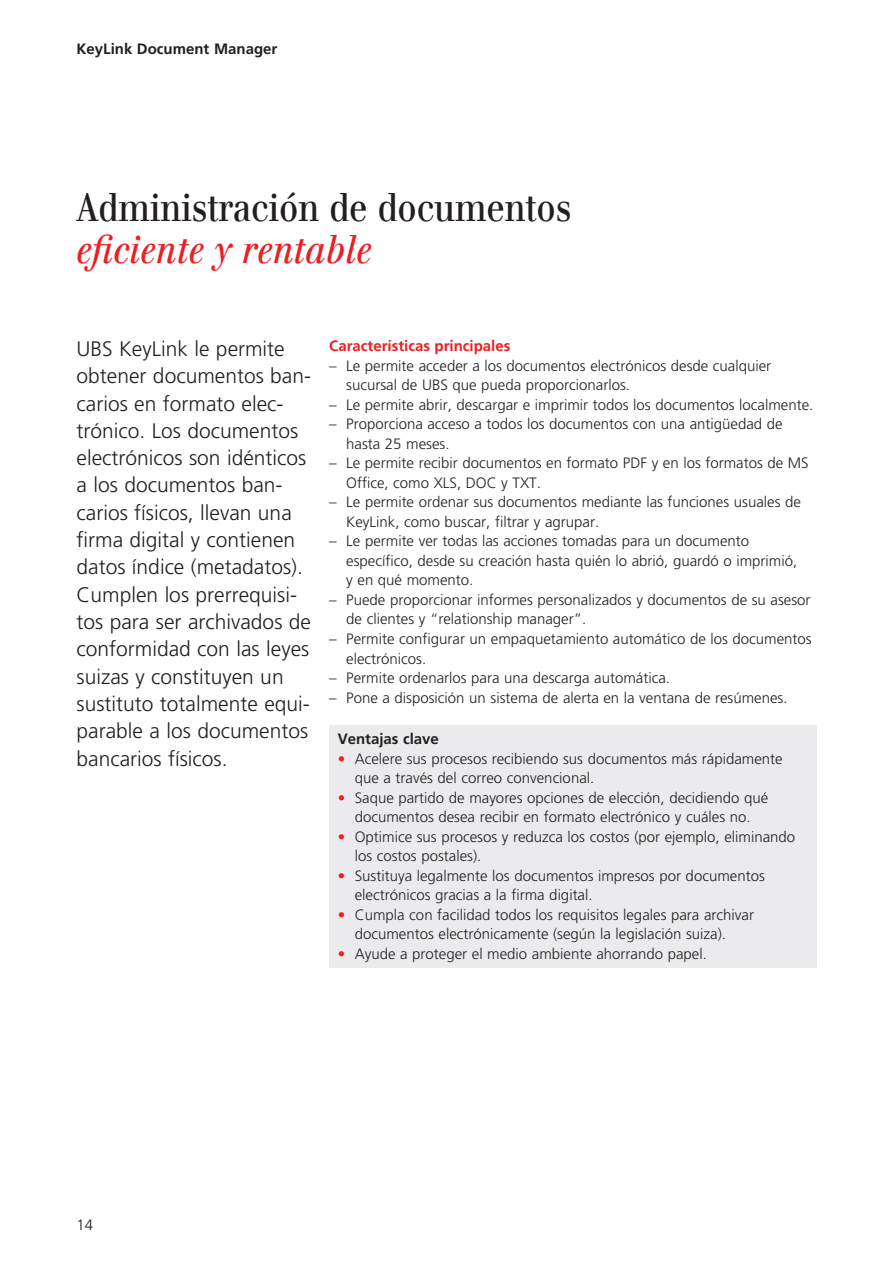
<style>
.page{position:relative;width:893px;height:1263px;background:#fff}
.page>*{position:absolute;margin:0;border:0;box-sizing:border-box;transform-origin:0 0}
.t1{font:39px "UBS Headline";color:#231f20}
.t2{font:italic 39px "UBS Headline";color:#ee1d23}
.t3{font:300 21px/27.3px "Frutiger";color:#231f20}
.t4{font:300 15px/19.5px "Frutiger";color:#231f20}
.t5{font:700 15px "Frutiger";color:#231f20}
.t6{font:700 15px "Frutiger";color:#ee1d23}
.s1{color:#ee1d23}
</style>
<div class="page">
<div style="left:329px;top:725px;width:487px;height:242px;background:#ebebed"></div>
<p class="t5" style="left:77px;top:40px;width:202px">KeyLink Document Manager</p>
<h1 class="t1" style="left:77px;top:184px;width:497px">Administración de documentos</h1>
<h1 class="t2" style="left:77px;top:226px;width:297px">eficiente y rentable</h1>
<p class="t3" style="left:77px;top:335px;width:236px">UBS KeyLink le permite obtener documentos ban&shy;carios en formato elec&shy;trónico. Los documentos electrónicos son idénticos a los documentos ban&shy;carios físicos, llevan una firma digital y contienen datos índice (metadatos).<br>Cumplen los prerrequisi&shy;tos para ser archivados de conformidad con las leyes suizas y constituyen un sustituto totalmente equi&shy;parable a los documentos bancarios físicos.</p>
<p class="t6" style="left:329px;top:337px;width:183px">Características principales</p>
<p class="t4" style="left:346px;top:356px;width:427px;text-indent:-17px">– Le permite acceder a los documentos electrónicos desde cualquier sucursal de UBS que pueda proporcionarlos.</p>
<p class="t4" style="left:329px;top:395px;width:486px">– Le permite abrir, descargar e imprimir todos los documentos localmente.</p>
<p class="t4" style="left:346px;top:415px;width:438px;text-indent:-17px">– Proporciona acceso a todos los documentos con una antigüedad de hasta 25 meses.</p>
<p class="t4" style="left:346px;top:454px;width:464px;text-indent:-17px">– Le permite recibir documentos en formato PDF y en los formatos de MS<br>Office, como XLS, DOC y TXT.</p>
<p class="t4" style="left:346px;top:493px;width:456px;text-indent:-17px">– Le permite ordenar sus documentos mediante las funciones usuales de<br>KeyLink, como buscar, filtrar y agrupar.</p>
<p class="t4" style="left:346px;top:532px;width:452px;text-indent:-17px">– Le permite ver todas las acciones tomadas para un documento específico, desde su creación hasta quién lo abrió, guardó o imprimió, y en qué momento.</p>
<p class="t4" style="left:346px;top:590px;width:466px;text-indent:-17px">– Puede proporcionar informes personalizados y documentos de su asesor de clientes y “relationship manager”.</p>
<p class="t4" style="left:346px;top:629px;width:467px;text-indent:-17px">– Permite configurar un empaquetamiento automático de los documentos electrónicos.</p>
<p class="t4" style="left:329px;top:668px;width:342px">– Permite ordenarlos para una descarga automática.</p>
<p class="t4" style="left:329px;top:688px;width:460px">– Pone a disposición un sistema de alerta en la ventana de resúmenes.</p>
<p class="t5" style="left:338px;top:730px;width:103px">Ventajas clave</p>
<p class="t4" style="left:355px;top:749px;width:430px;text-indent:-17px"><span class="s1">•</span> Acelere sus procesos recibiendo sus documentos más rápidamente que a través del correo convencional.</p>
<p class="t4" style="left:338px;top:788px;width:432px;text-align:center"><span class="s1">•</span> Saque partido de mayores opciones de elección, decidiendo qué documentos desea recibir en formato electrónico y cuáles no.</p>
<p class="t4" style="left:355px;top:827px;width:442px;text-indent:-17px"><span class="s1">•</span> Optimice sus procesos y reduzca los costos (por ejemplo, eliminando los costos postales).</p>
<p class="t4" style="left:355px;top:866px;width:412px;text-indent:-17px"><span class="s1">•</span> Sustituya legalmente los documentos impresos por documentos electrónicos gracias a la firma digital.</p>
<p class="t4" style="left:355px;top:905px;width:401px;text-indent:-17px"><span class="s1">•</span> Cumpla con facilidad todos los requisitos legales para archivar documentos electrónicamente (según la legislación suiza).</p>
<p class="t4" style="left:338px;top:944px;width:371px"><span class="s1">•</span> Ayude a proteger el medio ambiente ahorrando papel.</p>
<p class="t4" style="left:77px;top:1215px;width:18px">14</p>
</div>
